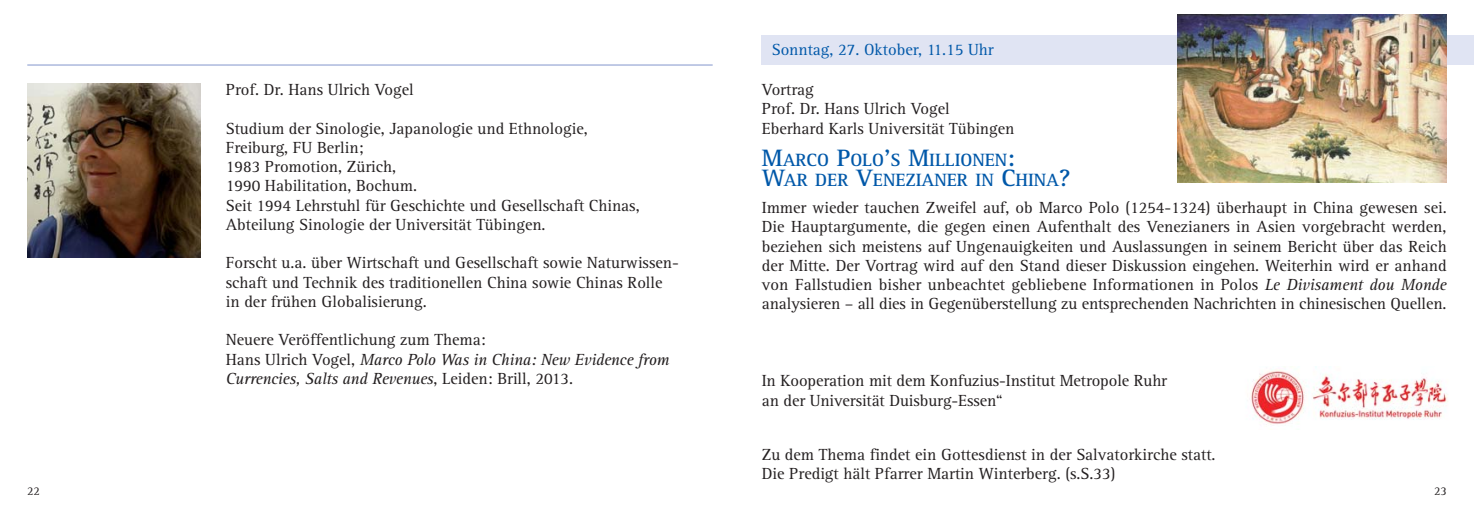
<style>
.page{position:relative;width:1474px;height:521px;background:#fff}
.page>*{position:absolute;margin:0;border:0;box-sizing:border-box;transform-origin:0 0}
.t1{font:700 18.38px/20.1px "Rotis Serif";color:#0058a9}
.t2{font:16.62px/19.2px "Rotis Serif";color:#231f20}
.t3{font:16.62px "Rotis Serif";color:#0058a9}
.t4{font:12.25px "Rotis Serif";color:#231f20}
.s1{font-style:italic}
.s2{font-size:24.5px}
</style>
<div class="page">
<div style="left:761px;top:35px;width:712px;height:29px;background:#e0e4f3"></div>
<hr style="left:27px;top:65px;width:685px;height:1px;background:#8296cc">
<img style="left:27px;top:84px;width:174px;height:174px">
<img style="left:1177px;top:15px;width:269px;height:168px">
<img style="left:1251px;top:366px;width:197px;height:59px">
<p class="t4" style="left:27px;top:487px;width:14px">22</p>
<p class="t2" style="left:226px;top:81px;width:189px">Prof. Dr. Hans Ulrich Vogel</p>
<p class="t2" style="left:226px;top:120px;width:415px">Studium der Sinologie, Japanologie und Ethnologie, Freiburg, FU Berlin;<br>1983 Promotion, Zürich,<br>1990 Habilitation, Bochum.<br>Seit 1994 Lehrstuhl für Geschichte und Gesellschaft Chinas, Abteilung Sinologie der Universität Tübingen.</p>
<p class="t2" style="left:226px;top:255px;width:454px">Forscht u.a. über Wirtschaft und Gesellschaft sowie Naturwissen&shy;schaft und Technik des traditionellen China sowie Chinas Rolle in der frühen Globalisierung.</p>
<p class="t2" style="left:226px;top:332px;width:445px">Neuere Veröffentlichung zum Thema:<br>Hans Ulrich Vogel, <span class="s1">Marco Polo Was in China: New Evidence from<br>Currencies, Salts and Revenues</span>, Leiden: Brill, 2013.</p>
<p class="t3" style="left:771px;top:43px;width:223px">Sonntag, 27. Oktober, 11.15 Uhr</p>
<p class="t2" style="left:761px;top:81px;width:254px">Vortrag<br>Prof. Dr. Hans Ulrich Vogel<br>Eberhard Karls Universität Tübingen</p>
<p class="t1" style="left:761px;top:152px;width:310px"><span class="s2">M</span>ARCO <span class="s2">P</span>OLO<span class="s2">’</span>S <span class="s2">M</span>ILLIONEN<span class="s2">:<br>W</span>AR DER <span class="s2">V</span>ENEZIANER IN <span class="s2">C</span>HINA<span class="s2">?</span></p>
<p class="t2" style="left:761px;top:199px;width:686px;text-align:justify">Immer wieder tauchen Zweifel auf, ob Marco Polo (1254-1324) überhaupt in China gewesen sei.<br>Die Hauptargumente, die gegen einen Aufenthalt des Venezianers in Asien vorgebracht werden, beziehen sich meistens auf Ungenauigkeiten und Auslassungen in seinem Bericht über das Reich der Mitte. Der Vortrag wird auf den Stand dieser Diskussion eingehen. Weiterhin wird er anhand von Fallstudien bisher unbeachtet gebliebene Informationen in Polos <span class="s1">Le Divisament dou Monde </span>analysieren – all dies in Gegenüberstellung zu entsprechenden Nachrichten in chinesischen Quellen.</p>
<p class="t2" style="left:761px;top:373px;width:407px">In Kooperation mit dem Konfuzius-Institut Metropole Ruhr an der Universität Duisburg-Essen“</p>
<p class="t2" style="left:761px;top:446px;width:455px">Zu dem Thema findet ein Gottesdienst in der Salvatorkirche statt.<br>Die Predigt hält Pfarrer Martin Winterberg. (s.S.33)</p>
<p class="t4" style="left:1433px;top:487px;width:14px">23</p>
</div>
